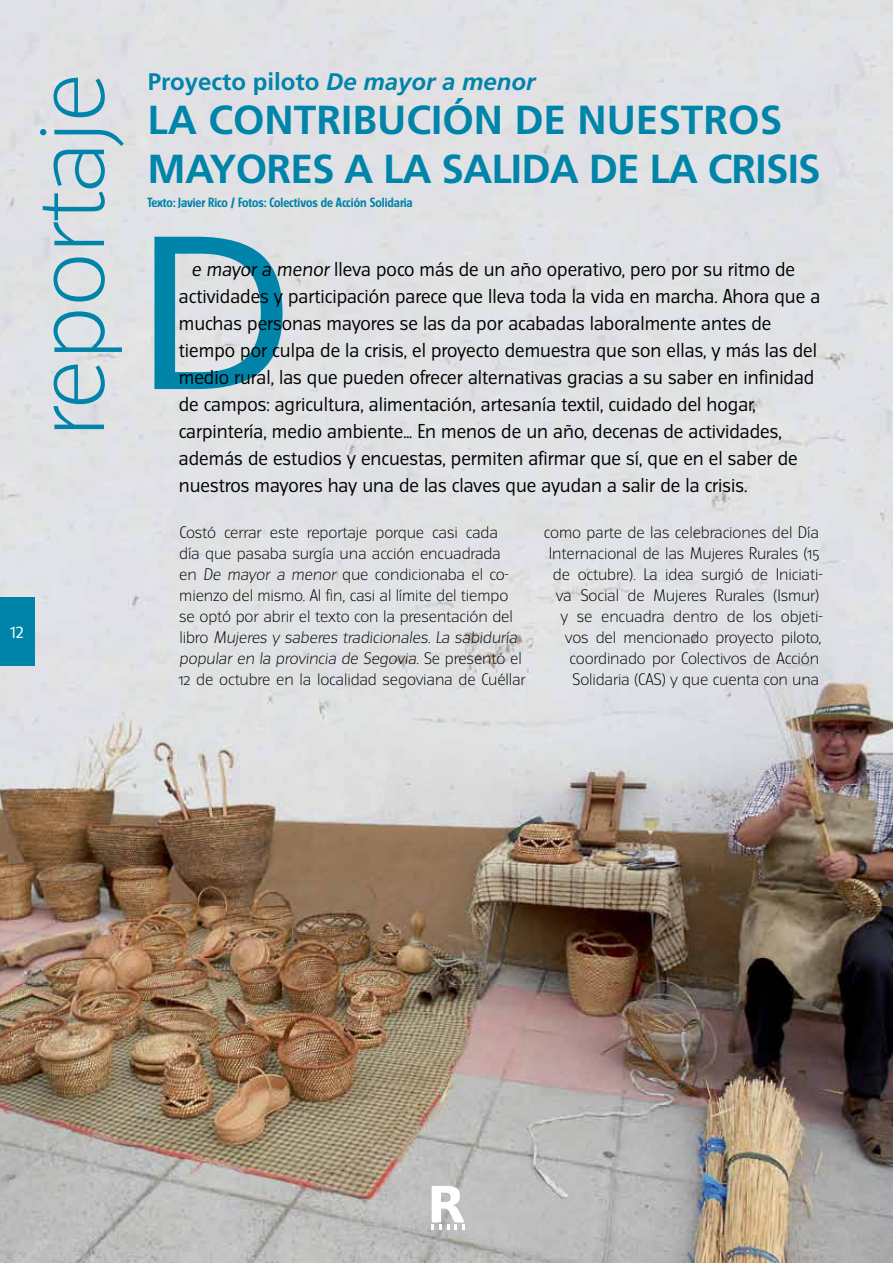
<style>
.page{position:relative;width:893px;height:1263px;background:#fff}
.page>*{position:absolute;margin:0;border:0;box-sizing:border-box;transform-origin:0 0}
.t1{font:208.95px "DejaVu Sans";color:#0084a9}
.t2{font:300 90px "Turmino";letter-spacing:-.01em;color:#0084a9}
.t3{font:700 50.1px "DejaVu Sans";color:#fff}
.t4{font:700 40.5px/48.6px "Frutiger LT Std";color:#0084a9}
.t5{font:700 24px "Frutiger LT Std";color:#0084a9}
.t6{font:18px/27px "Turmino";color:#000}
.t7{font:16.5px "Turmino LF";color:#fff}
.t8{font:300 15px/21px "Turmino";letter-spacing:-.01em;color:#000;text-align:right}
.t9{font:700 12px "Turmino";letter-spacing:-.005em;color:#0084a9}
.s1{font-style:italic}
</style>
<div class="page">
<img style="left:0;top:0;width:893px;height:1263px">
<div style="left:0;top:597px;width:34px;height:68px;background:#0084a9"></div>
<svg style="left:432px;top:1224px;width:17px;height:5px"></svg>
<h2 class="t2" style="left:20px;top:437px;width:366px;rotate:-90deg">reportaje</h2>
<p class="t7" style="left:10px;top:622px;width:15px">12</p>
<h3 class="t5" style="left:148px;top:68px;width:389px">Proyecto piloto <span class="s1">De mayor a menor</span></h3>
<h3 class="t4" style="left:148px;top:96px;width:675px">LA CONTRIBUCIÓN DE NUESTROS<br>MAYORES A LA SALIDA DE LA CRISIS</h3>
<p class="t9" style="left:148px;top:195px;width:267px">Texto: Javier Rico / Fotos: Colectivos de Acción Solidaria</p>
<h1 class="t1" style="left:134px;top:145px;width:162px">D</h1>
<p class="t6" style="left:179px;top:255px;width:643px;text-indent:13px">e mayor a menor lleva poco más de un año operativo, pero por su ritmo de actividades y participación parece que lleva toda la vida en marcha. Ahora que a muchas personas mayores se las da por acabadas laboralmente antes de tiempo por culpa de la crisis, el proyecto demuestra que son ellas, y más las del medio rural, las que pueden ofrecer alternativas gracias a su saber en infinidad de campos: agricultura, alimentación, artesanía textil, cuidado del hogar, carpintería, medio ambiente… En menos de un año, decenas de actividades, además de estudios y encuestas, permiten afirmar que sí, que en el saber de nuestros mayores hay una de las claves que ayudan a salir de la crisis.</p>
<p class="t8" style="left:178px;top:522px;width:349px;text-align:left">Costó cerrar este reportaje porque casi cada<br>día que pasaba surgía una acción encuadrada<br>en De mayor a menor que condicionaba el co&shy;mienzo del mismo. Al fin, casi al límite del tiempo se optó por abrir el texto con la presentación del libro Mujeres y saberes tradicionales. La sabiduría popular en la provincia de Segovia. Se presentó el 12 de octubre en la localidad segoviana de Cuéllar</p>
<p class="t8" style="left:544px;top:522px;width:280px">como parte de las celebraciones del Día Internacional de las Mujeres Rurales (15 de octubre). La idea surgió de Iniciati&shy;va Social de Mujeres Rurales (Ismur)<br>y se encuadra dentro de los objeti&shy;vos del mencionado proyecto piloto, coordinado por Colectivos de Acción Solidaria (CAS) y que cuenta con una</p>
<h3 class="t3" style="left:427px;top:1163px;width:40px">R</h3>
</div>
